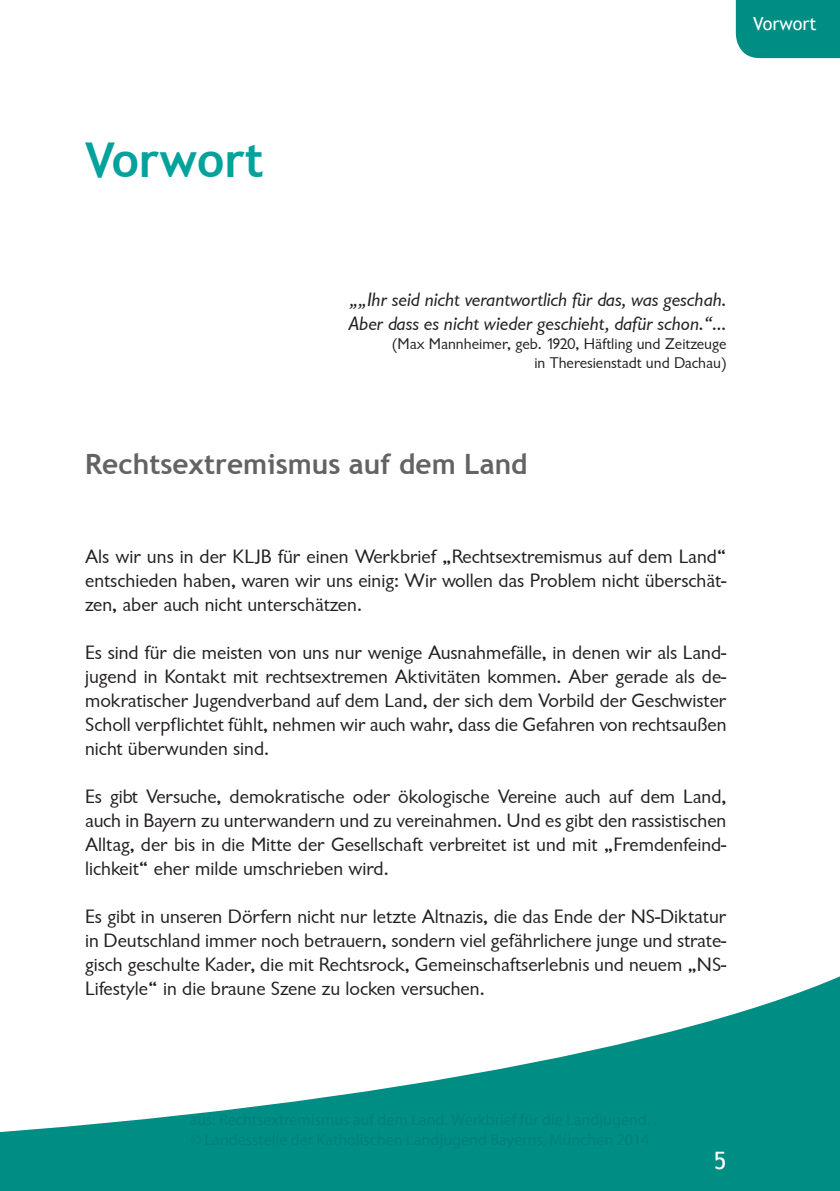
<style>
.page{position:relative;width:840px;height:1191px;background:#fff}
.page>*{position:absolute;margin:0;border:0;box-sizing:border-box;transform-origin:0 0}
.R_Ü_0{font:700 48px "Trebuchet MS";color:#03a29b}
.R_Ü1{font:700 28px "Trebuchet MS";color:#636366}
.t1{font:24px "Trebuchet MS";color:#fff}
.R_Fließtext{font:20px/24px "Garrison Sans";color:#231f20;text-align:justify}
.R_Fließtext-2{font:20px "Garrison Sans ITALIC";color:#231f20}
.t2{font:18px "Trebuchet MS";color:#fff}
.R_Fließtext-3{font:16px/19.2px "Garrison Sans";color:#231f20;text-align:right}
</style>
<div class="page">
<svg style="left:0;top:976px;width:839px;height:215px;fill:#008e84"></svg>
<div style="left:735px;top:0;width:104px;height:58px;background:#008e84"></div>
<p class="R_Ü_0" style="left:85px;top:130px;width:180px">Vorwort</p>
<p class="t2" style="left:752px;top:13px;width:65px">Vorwort</p>
<p class="R_Fließtext-2" style="left:349px;top:288px;width:378px">„„Ihr seid nicht verantwortlich für das, was geschah.</p>
<p class="R_Fließtext-2" style="left:348px;top:312px;width:379px">Aber dass es nicht wieder geschieht, dafür schon.“...</p>
<p class="R_Fließtext-3" style="left:392px;top:335px;width:336px">(Max Mannheimer, geb. 1920, Häftling und Zeitzeuge in Theresienstadt und Dachau)</p>
<p class="R_Ü1" style="left:85px;top:446px;width:443px">Rechtsextremismus auf dem Land</p>
<p class="R_Fließtext" style="left:85px;top:545px;width:642px">Als wir uns in der KLJB für einen Werkbrief „Rechtsextremismus auf dem Land“ entschieden haben, waren wir uns einig: Wir wollen das Problem nicht überschät&shy;zen, aber auch nicht unterschätzen.</p>
<p class="R_Fließtext" style="left:85px;top:641px;width:642px">Es sind für die meisten von uns nur wenige Ausnahmefälle, in denen wir als Land&shy;jugend in Kontakt mit rechtsextremen Aktivitäten kommen. Aber gerade als de&shy;mokratischer Jugendverband auf dem Land, der sich dem Vorbild der Geschwister Scholl verpflichtet fühlt, nehmen wir auch wahr, dass die Gefahren von rechtsaußen nicht überwunden sind.</p>
<p class="R_Fließtext" style="left:85px;top:785px;width:642px">Es gibt Versuche, demokratische oder ökologische Vereine auch auf dem Land, auch in Bayern zu unterwandern und zu vereinahmen. Und es gibt den rassistischen Alltag, der bis in die Mitte der Gesellschaft verbreitet ist und mit „Fremdenfeind&shy;lichkeit“ eher milde umschrieben wird.</p>
<p class="R_Fließtext" style="left:85px;top:905px;width:642px">Es gibt in unseren Dörfern nicht nur letzte Altnazis, die das Ende der NS-Diktatur in Deutschland immer noch betrauern, sondern viel gefährlichere junge und strate&shy;gisch geschulte Kader, die mit Rechtsrock, Gemeinschaftserlebnis und neuem „NS-Lifestyle“ in die braune Szene zu locken versuchen.</p>
<p class="t1" style="left:713px;top:1146px;width:14px">5</p>
</div>
